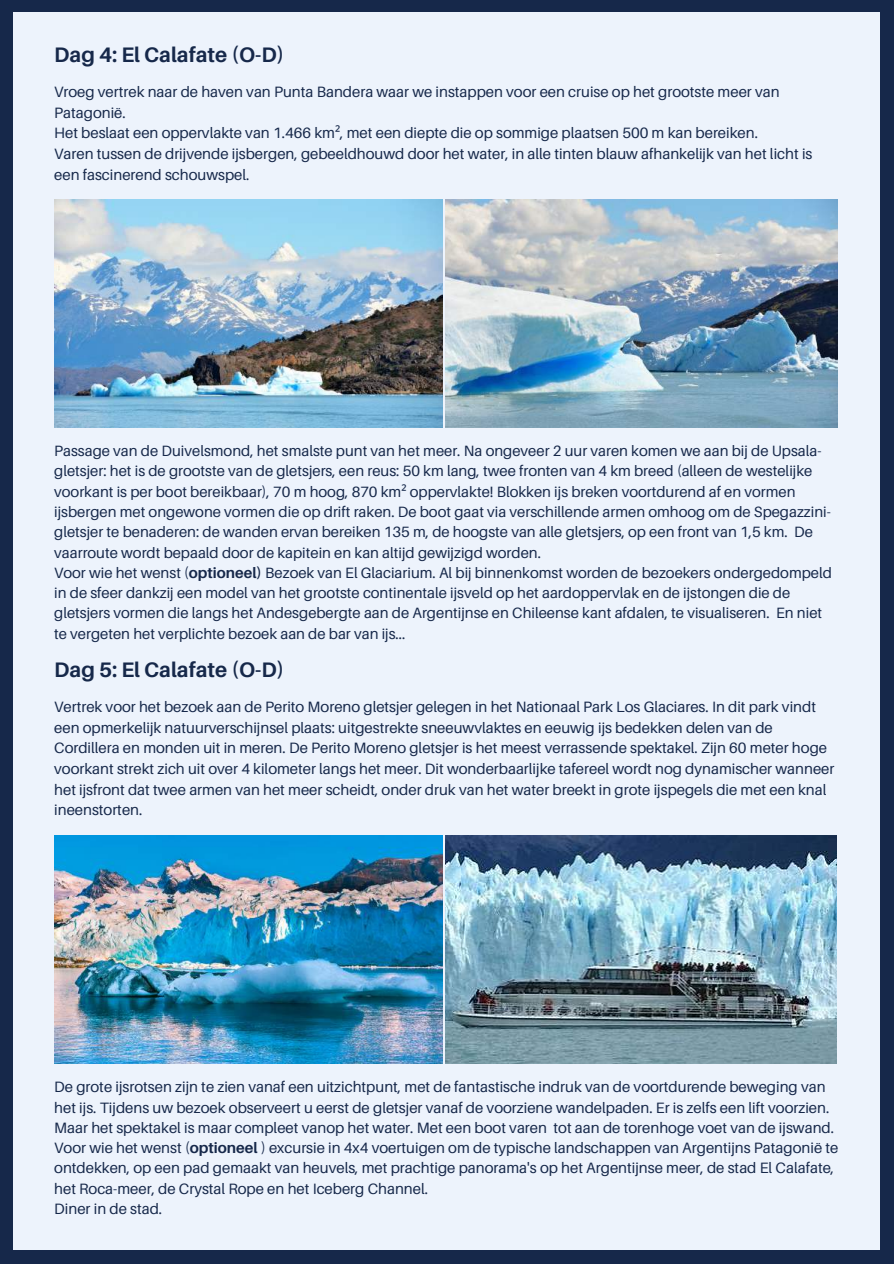
<style>
.page{position:relative;width:894px;height:1264px;background:#fff}
.page>*{position:absolute;margin:0;border:0;box-sizing:border-box;transform-origin:0 0}
.t1{font:700 21px "Aileron";color:#16284a}
.t2{font:15px/20.7px "Aileron";color:#16284a}
.t3{font:14.85px/20.2px "Aileron";color:#16284a}
.s1{font-family:"Noto Sans"}
.s2{font-weight:700}
</style>
<div class="page">
<div style="left:0;top:0;width:893px;height:1263px;background:#16284a"></div>
<div style="left:14px;top:12px;width:865px;height:1238px;background:#edf3fc"></div>
<img style="left:54px;top:835px;width:388px;height:228px">
<img style="left:54px;top:199px;width:388px;height:229px">
<img style="left:445px;top:835px;width:391px;height:228px">
<img style="left:445px;top:200px;width:392px;height:227px">
<h1 class="t1" style="left:54px;top:42px;width:231px">Dag 4: El Calafate (O-D)</h1>
<p class="t2" style="left:54px;top:81px;width:759px">Vroeg vertrek naar de haven van Punta Bandera waar we instappen voor een cruise op het grootste meer van Patagonië.<br>Het beslaat een oppervlakte van 1.466 km<span class="s1">²</span>, met een diepte die op sommige plaatsen 500 m kan bereiken.<br>Varen tussen de drijvende ijsbergen, gebeeldhouwd door het water, in alle tinten blauw afhankelijk van het licht is een fascinerend schouwspel.</p>
<p class="t3" style="left:54px;top:440px;width:779px">Passage van de Duivelsmond, het smalste punt van het meer. Na ongeveer 2 uur varen komen we aan bij de Upsala&shy;gletsjer: het is de grootste van de gletsjers, een reus: 50 km lang, twee fronten van 4 km breed (alleen de westelijke voorkant is per boot bereikbaar), 70 m hoog, 870 km<span class="s1">²</span> oppervlakte! Blokken ijs breken voortdurend af en vormen ijsbergen met ongewone vormen die op drift raken. De boot gaat via verschillende armen omhoog om de Spegazzini&shy;gletsjer te benaderen: de wanden ervan bereiken 135 m, de hoogste van alle gletsjers, op een front van 1,5 km. De vaarroute wordt bepaald door de kapitein en kan altijd gewijzigd worden.<br>Voor wie het wenst (<span class="s2">optioneel)</span> Bezoek van El Glaciarium. Al bij binnenkomst worden de bezoekers ondergedompeld in de sfeer dankzij een model van het grootste continentale ijsveld op het aardoppervlak en de ijstongen die de gletsjers vormen die langs het Andesgebergte aan de Argentijnse en Chileense kant afdalen, te visualiseren. En niet te vergeten het verplichte bezoek aan de bar van ijs...</p>
<h1 class="t1" style="left:54px;top:656px;width:231px">Dag 5: El Calafate (O-D)</h1>
<p class="t2" style="left:54px;top:696px;width:781px">Vertrek voor het bezoek aan de Perito Moreno gletsjer gelegen in het Nationaal Park Los Glaciares. In dit park vindt een opmerkelijk natuurverschijnsel plaats: uitgestrekte sneeuwvlaktes en eeuwig ijs bedekken delen van de Cordillera en monden uit in meren. De Perito Moreno gletsjer is het meest verrassende spektakel. Zijn 60 meter hoge voorkant strekt zich uit over 4 kilometer langs het meer. Dit wonderbaarlijke tafereel wordt nog dynamischer wanneer het ijsfront dat twee armen van het meer scheidt, onder druk van het water breekt in grote ijspegels die met een knal ineenstorten.</p>
<p class="t2" style="left:54px;top:1076px;width:785px;line-height:20.2px">De grote ijsrotsen zijn te zien vanaf een uitzichtpunt, met de fantastische indruk van de voortdurende beweging van het ijs. Tijdens uw bezoek observeert u eerst de gletsjer vanaf de voorziene wandelpaden. Er is zelfs een lift voorzien.<br>Maar het spektakel is maar compleet vanop het water. Met een boot varen tot aan de torenhoge voet van de ijswand.<br>Voor wie het wenst (<span class="s2">optioneel</span> ) excursie in 4x4 voertuigen om de typische landschappen van Argentijns Patagonië te ontdekken, op een pad gemaakt van heuvels, met prachtige panorama's op het Argentijnse meer, de stad El Calafate, het Roca-meer, de Crystal Rope en het Iceberg Channel.<br>Diner in de stad.</p>
</div>
